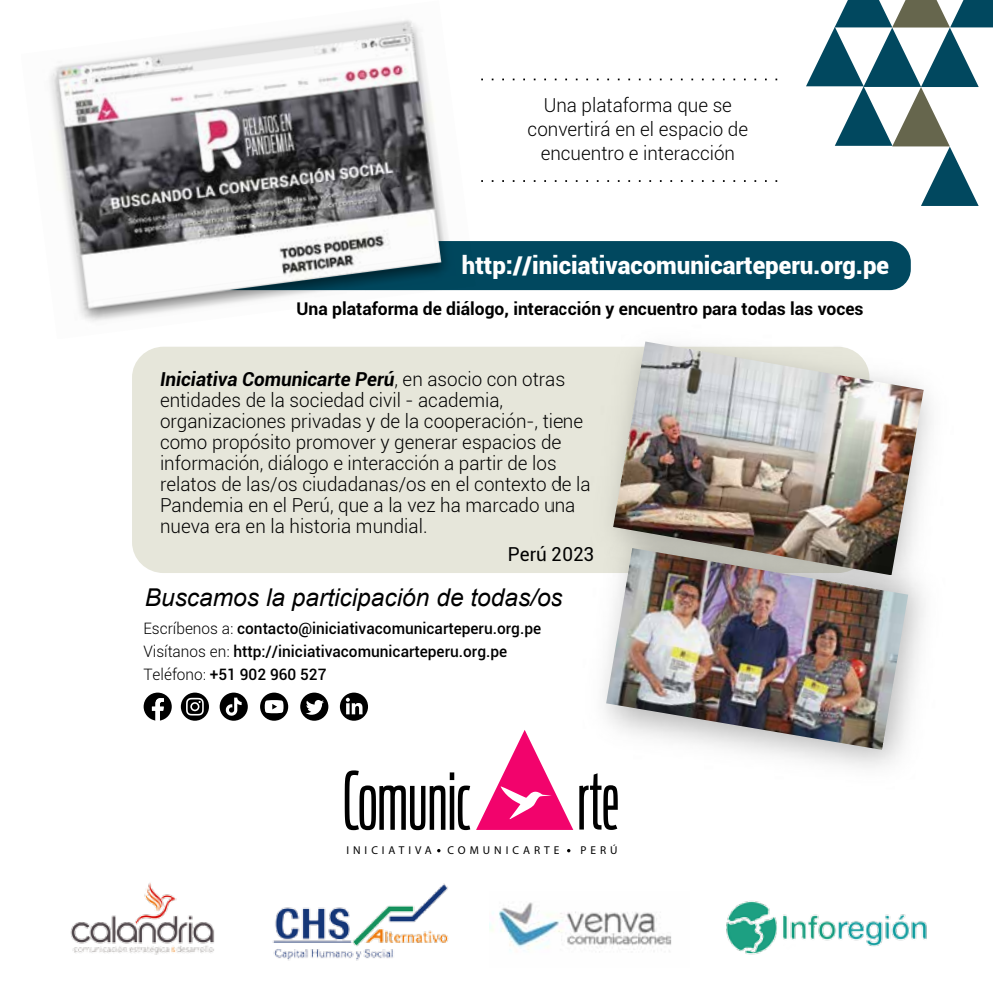
<style>
.page{position:relative;width:993px;height:993px;background:#fff}
.page>*{position:absolute;margin:0;border:0;box-sizing:border-box;transform-origin:0 0}
.t1{font:300 79.62px "Antenna Comp";color:#000}
.t2{font:900 24.5px "Roboto";color:#fff}
.t3{font:italic 24.5px "Arial";color:#000}
.t4{font:300 19.25px/21px "Roboto";color:#000;text-align:center}
.t5{font:19.25px "Roboto";color:#000}
.t6{font:700 17.5px "Roboto";color:#000}
.t7{font:500 15.75px/22.8px "Roboto";color:#000}
.t8{font:11.38px "Myriad Pro";letter-spacing:.35em;color:#000}
.s1{font-weight:700;font-style:italic}
.s2{font-weight:300}
</style>
<div class="page">
<div style="left:124px;top:241px;width:786px;height:49px;background:#01485f;border-radius:21px"></div>
<div style="left:132px;top:346px;width:737px;height:227px;background:#e6e6da;border-radius:31px"></div>
<svg style="left:481px;top:79px;width:297px;height:1px"></svg>
<svg style="left:481px;top:180px;width:297px;height:2px"></svg>
<svg style="left:806px;top:0;width:186px;height:206px"></svg>
<img style="left:50px;top:20px;width:425px;height:302px">
<div style="left:181px;top:692px;width:28px;height:28px;background:#000;border-radius:50%"></div>
<svg style="left:186px;top:697px;width:18px;height:18px"></svg>
<div style="left:300px;top:692px;width:28px;height:28px;background:#000;border-radius:50%"></div>
<svg style="left:306px;top:700px;width:18px;height:14px"></svg>
<div style="left:260px;top:692px;width:28px;height:28px;background:#000;border-radius:50%"></div>
<svg style="left:265px;top:700px;width:18px;height:13px"></svg>
<div style="left:340px;top:692px;width:28px;height:28px;background:#000;border-radius:50%"></div>
<svg style="left:346px;top:697px;width:16px;height:17px"></svg>
<svg style="left:144px;top:692px;width:28px;height:28px"></svg>
<div style="left:219px;top:692px;width:29px;height:28px;background:#000;border-radius:50%"></div>
<svg style="left:226px;top:697px;width:15px;height:18px"></svg>
<img style="left:606px;top:548px;width:301px;height:201px">
<img style="left:613px;top:341px;width:310px;height:234px">
<svg style="left:476px;top:730px;width:97px;height:99px"></svg>
<img style="left:726px;top:900px;width:201px;height:55px">
<img style="left:70px;top:882px;width:145px;height:73px">
<img style="left:272px;top:883px;width:177px;height:78px">
<img style="left:489px;top:902px;width:183px;height:50px">
<p class="t4" style="left:527px;top:93px;width:222px;line-height:24px">Una plataforma que se convertirá en el espacio de encuentro e interacción</p>
<p class="t2" style="left:462px;top:247px;width:428px">http://iniciativacomunicarteperu.org.pe</p>
<p class="t6" style="left:296px;top:296px;width:568px">Una plataforma de diálogo, interacción y encuentro para todas las voces</p>
<p class="t4" style="left:160px;top:368px;width:432px;text-align:left"><span class="s1">Iniciativa Comunicarte Perú</span>, en asocio con otras entidades de la sociedad civil - academia, organizaciones privadas y de la cooperación-, tiene como propósito promover y generar espacios de información, diálogo e interacción a partir de los relatos de las/os ciudadanas/os en el contexto de la Pandemia en el Perú, que a la vez ha marcado una nueva era en la historia mundial.</p>
<p class="t5" style="left:507px;top:540px;width:88px">Perú 2023</p>
<p class="t3" style="left:145px;top:581px;width:420px">Buscamos la participación de todas/os</p>
<p class="t7" style="left:143px;top:616px;width:399px"><span class="s2">Escríbenos a:</span> contacto@iniciativacomunicarteperu.org.pe<br><span class="s2">Visítanos en:</span> http://iniciativacomunicarteperu.org.pe<br><span class="s2">Teléfono:</span> +51 902 960 527</p>
<h1 class="t1" style="left:343px;top:757px;width:129px">Comunic</h1>
<h1 class="t1" style="left:577px;top:757px;width:43px">rte</h1>
<p class="t8" style="left:346px;top:843px;width:87px">INICIATIVA</p>
<p class="t8" style="left:447px;top:843px;width:113px">COMUNICARTE</p>
<p class="t8" style="left:580px;top:843px;width:39px">PERÚ</p>
</div>
